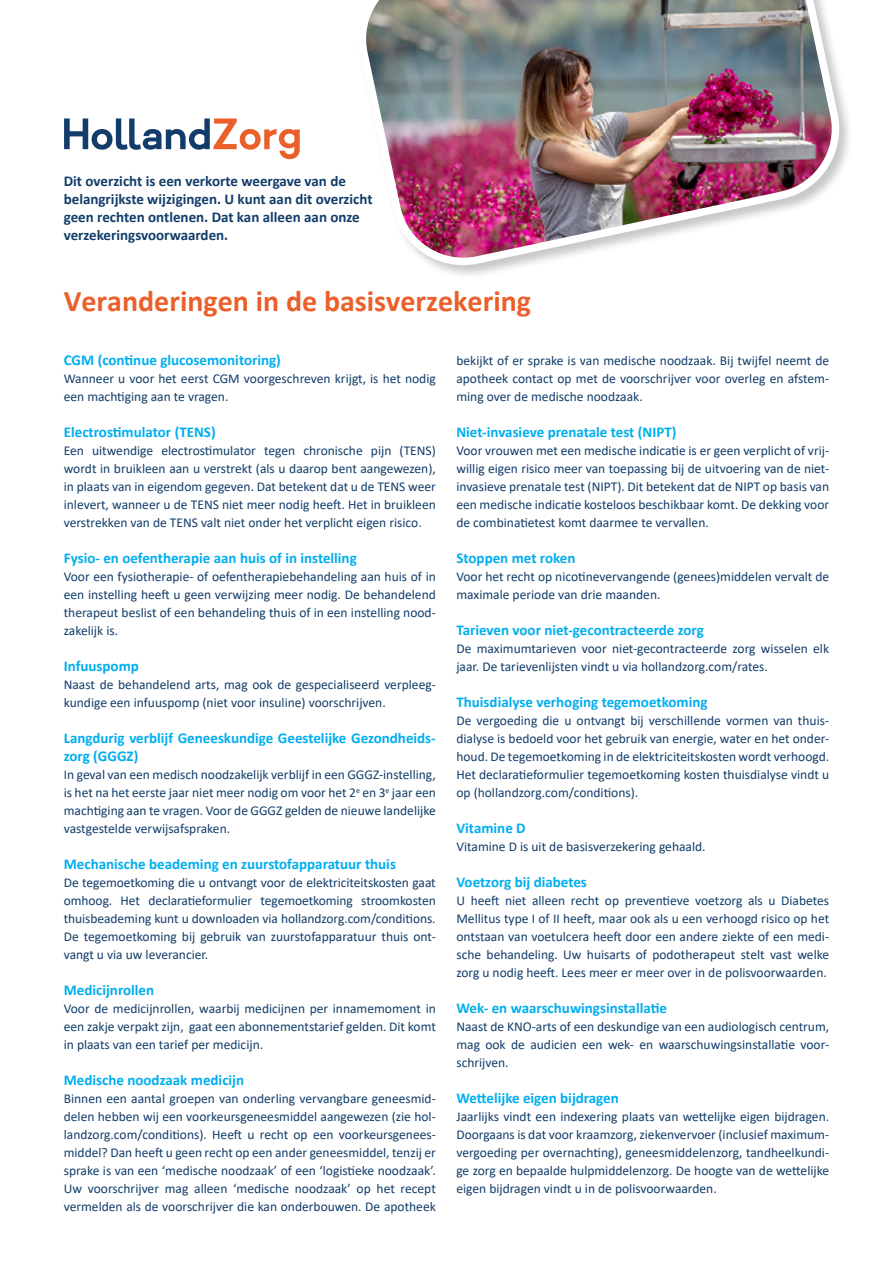
<style>
.page{position:relative;width:893px;height:1263px;background:#fff}
.page>*{position:absolute;margin:0;border:0;box-sizing:border-box;transform-origin:0 0}
.Hoofdtitel{font:700 30px "Calibri";color:#eb5f2a}
.Body{font:700 15px/18px "Calibri";color:#00aeef}
.Hoofdtitel-2{font:700 15px/18px "Calibri";color:#123d6a}
.Hoofdtitel-3{font:700 15px "Calibri";color:#00aeef}
.Body-2{font:13.5px/18px "Calibri";color:#123d6a;text-align:justify}
</style>
<div class="page">
<div style="left:356px;top:0;width:497px;height:279px;background:#231f20;opacity:.25"></div>
<img style="left:356px;top:0;width:486px;height:268px">
<svg style="left:64px;top:118px;width:236px;height:41px"></svg>
<p class="Hoofdtitel-2" style="left:64px;top:172px;width:310px">Dit overzicht is een verkorte weergave van de belangrijkste wijzigingen. U kunt aan dit overzicht geen rechten ontlenen. Dat kan alleen aan onze verzekeringsvoorwaarden.</p>
<p class="Hoofdtitel" style="left:64px;top:279px;width:469px">Veranderingen in de basisverzekering</p>
<p class="Hoofdtitel-3" style="left:64px;top:350px;width:219px">CGM (continue glucosemonitoring)</p>
<p class="Body-2" style="left:64px;top:369px;width:374px">Wanneer u voor het eerst CGM voorgeschreven krijgt, is het nodig een machtiging aan te vragen.</p>
<p class="Body" style="left:64px;top:423px;width:153px">Electrostimulator (TENS)</p>
<p class="Body-2" style="left:64px;top:441px;width:374px">Een uitwendige electrostimulator tegen chronische pijn (TENS) wordt in bruikleen aan u verstrekt (als u daarop bent aangewezen), in plaats van in eigendom gegeven. Dat betekent dat u de TENS weer inlevert, wanneer u de TENS niet meer nodig heeft. Het in bruikleen verstrekken van de TENS valt niet onder het verplicht eigen risico.</p>
<p class="Body" style="left:64px;top:549px;width:295px">Fysio- en oefentherapie aan huis of in instelling</p>
<p class="Body-2" style="left:64px;top:567px;width:374px">Voor een fysiotherapie- of oefentherapiebehandeling aan huis of in een instelling heeft u geen verwijzing meer nodig. De behandelend therapeut beslist of een behandeling thuis of in een instelling nood&shy;zakelijk is.</p>
<p class="Body" style="left:64px;top:657px;width:77px">Infuuspomp</p>
<p class="Body-2" style="left:64px;top:675px;width:374px">Naast de behandelend arts, mag ook de gespecialiseerd verpleeg&shy;kundige een infuuspomp (niet voor insuline) voorschrijven.</p>
<p class="Body" style="left:64px;top:729px;width:374px">Langdurig verblijf Geneeskundige Geestelijke Gezondheids&shy;zorg (GGGZ)</p>
<p class="Body-2" style="left:64px;top:765px;width:374px">In geval van een medisch noodzakelijk verblijf in een GGGZ-instelling, is het na het eerste jaar niet meer nodig om voor het 2<sup>e</sup> en 3<sup>e</sup> jaar een machtiging aan te vragen. Voor de GGGZ gelden de nieuwe landelijke vastgestelde verwijsafspraken.</p>
<p class="Body" style="left:64px;top:855px;width:334px">Mechanische beademing en zuurstofapparatuur thuis</p>
<p class="Body-2" style="left:64px;top:873px;width:374px">De tegemoetkoming die u ontvangt voor de elektriciteitskosten gaat omhoog. Het declaratieformulier tegemoetkoming stroomkosten thuisbeademing kunt u downloaden via hollandzorg.com/conditions.<br>De tegemoetkoming bij gebruik van zuurstofapparatuur thuis ont&shy;vangt u via uw leverancier.</p>
<p class="Body" style="left:64px;top:981px;width:92px">Medicijnrollen</p>
<p class="Body-2" style="left:64px;top:999px;width:374px">Voor de medicijnrollen, waarbij medicijnen per innamemoment in een zakje verpakt zijn, gaat een abonnementstarief gelden. Dit komt in plaats van een tarief per medicijn.</p>
<p class="Body" style="left:64px;top:1071px;width:182px">Medische noodzaak medicijn</p>
<p class="Body-2" style="left:64px;top:1089px;width:374px">Binnen een aantal groepen van onderling vervangbare geneesmid&shy;delen hebben wij een voorkeursgeneesmiddel aangewezen (zie hol&shy;landzorg.com/conditions). Heeft u recht op een voorkeursgenees&shy;middel? Dan heeft u geen recht op een ander geneesmiddel, tenzij er sprake is van een ‘medische noodzaak’ of een ‘logistieke noodzaak’.<br>Uw voorschrijver mag alleen ‘medische noodzaak’ op het recept vermelden als de voorschrijver die kan onderbouwen. De apotheek</p>
<p class="Body-2" style="left:456px;top:351px;width:374px">bekijkt of er sprake is van medische noodzaak. Bij twijfel neemt de apotheek contact op met de voorschrijver voor overleg en afstem&shy;ming over de medische noodzaak.</p>
<p class="Body" style="left:456px;top:423px;width:222px">Niet-invasieve prenatale test (NIPT)</p>
<p class="Body-2" style="left:456px;top:441px;width:374px">Voor vrouwen met een medische indicatie is er geen verplicht of vrij&shy;willig eigen risico meer van toepassing bij de uitvoering van de niet&shy;invasieve prenatale test (NIPT). Dit betekent dat de NIPT op basis van een medische indicatie kosteloos beschikbaar komt. De dekking voor de combinatietest komt daarmee te vervallen.</p>
<p class="Body" style="left:456px;top:549px;width:121px">Stoppen met roken</p>
<p class="Body-2" style="left:456px;top:567px;width:374px">Voor het recht op nicotinevervangende (genees)middelen vervalt de maximale periode van drie maanden.</p>
<p class="Body" style="left:456px;top:621px;width:249px">Tarieven voor niet-gecontracteerde zorg</p>
<p class="Body-2" style="left:456px;top:639px;width:374px">De maximumtarieven voor niet-gecontracteerde zorg wisselen elk jaar. De tarievenlijsten vindt u via hollandzorg.com/rates.</p>
<p class="Body" style="left:456px;top:693px;width:253px">Thuisdialyse verhoging tegemoetkoming</p>
<p class="Body-2" style="left:456px;top:711px;width:374px">De vergoeding die u ontvangt bij verschillende vormen van thuis&shy;dialyse is bedoeld voor het gebruik van energie, water en het onder&shy;houd. De tegemoetkoming in de elektriciteitskosten wordt verhoogd.<br>Het declaratieformulier tegemoetkoming kosten thuisdialyse vindt u op (hollandzorg.com/conditions).</p>
<p class="Body" style="left:456px;top:819px;width:71px">Vitamine D</p>
<p class="Body-2" style="left:456px;top:837px;width:251px">Vitamine D is uit de basisverzekering gehaald.</p>
<p class="Body" style="left:456px;top:873px;width:132px">Voetzorg bij diabetes</p>
<p class="Body-2" style="left:456px;top:891px;width:374px">U heeft niet alleen recht op preventieve voetzorg als u Diabetes Mellitus type I of II heeft, maar ook als u een verhoogd risico op het ontstaan van voetulcera heeft door een andere ziekte of een medi&shy;sche behandeling. Uw huisarts of podotherapeut stelt vast welke zorg u nodig heeft. Lees meer er meer over in de polisvoorwaarden.</p>
<p class="Body" style="left:456px;top:999px;width:212px">Wek- en waarschuwingsinstallatie</p>
<p class="Body-2" style="left:456px;top:1017px;width:374px">Naast de KNO-arts of een deskundige van een audiologisch centrum, mag ook de audicien een wek- en waarschuwingsinstallatie voor&shy;schrijven.</p>
<p class="Body" style="left:456px;top:1089px;width:164px">Wettelijke eigen bijdragen</p>
<p class="Body-2" style="left:456px;top:1107px;width:374px">Jaarlijks vindt een indexering plaats van wettelijke eigen bijdragen.<br>Doorgaans is dat voor kraamzorg, ziekenvervoer (inclusief maximum&shy;vergoeding per overnachting), geneesmiddelenzorg, tandheelkundi&shy;ge zorg en bepaalde hulpmiddelenzorg. De hoogte van de wettelijke eigen bijdragen vindt u in de polisvoorwaarden.</p>
</div>
